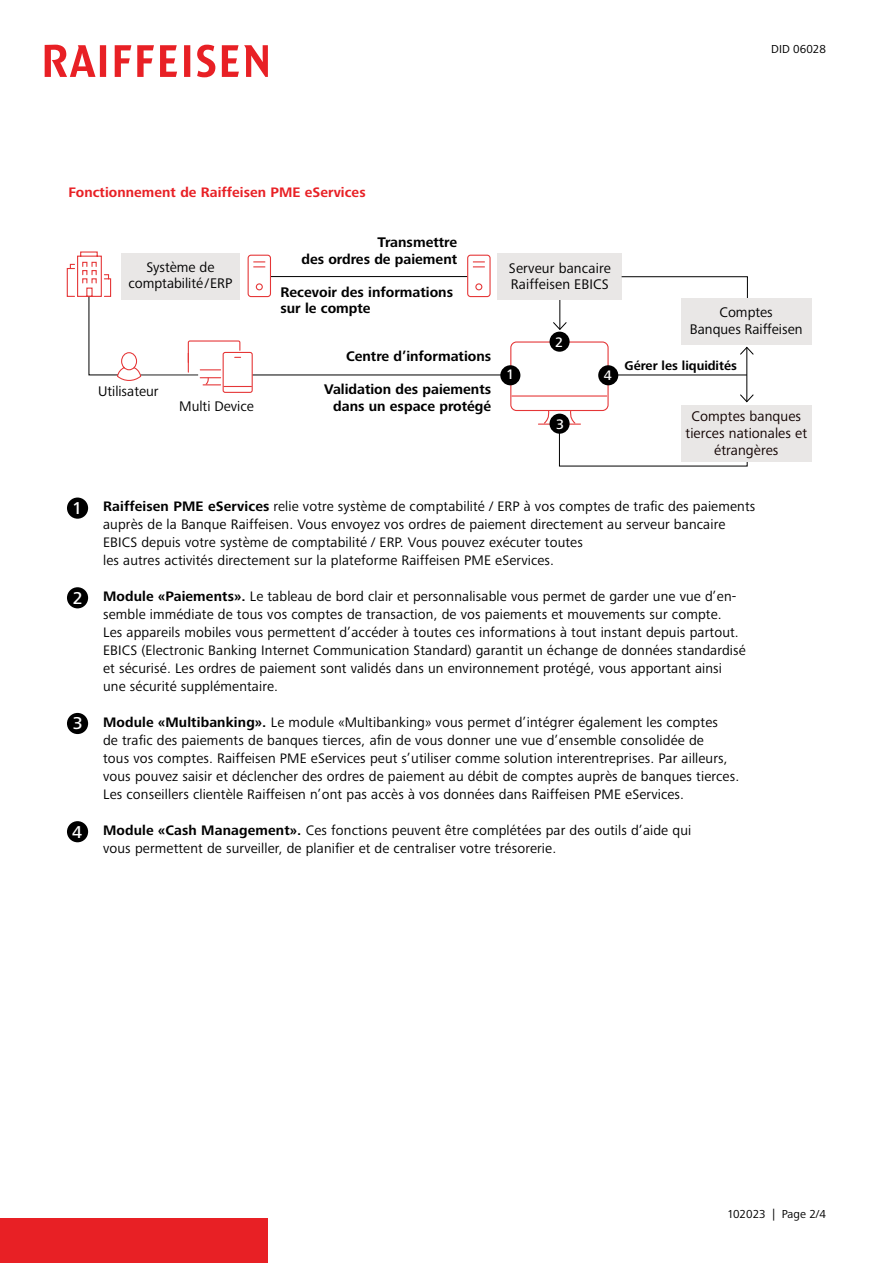
<style>
.page{position:relative;width:893px;height:1263px;background:#fff}
.page>*{position:absolute;margin:0;border:0;box-sizing:border-box;transform-origin:0 0}
.t1{font:500 17.85px "Frutiger Next LTW1 G";color:#fff}
.t2{font:14.55px/17.1px "Frutiger Next LTW1 G";letter-spacing:.005em;color:#100100;text-align:center}
.t3{font:700 14.4px/16.5px "Frutiger Next LTW1 G";color:#000;text-align:right}
.t4{font:14.4px/16.5px "Frutiger Next LTW1 G";color:#000;text-align:center}
.t5{font:14.25px/18px "Frutiger Next LTW1 G";letter-spacing:.01em;color:#000}
.t6{font:700 14.25px "Frutiger Next LTW1 G";letter-spacing:.005em;color:#e82025}
.t7{font:500 14.25px "Frutiger Next LT";color:#fff}
.t8{font:700 13.2px "Frutiger Next LTW1 G";color:#000}
.t9{font:12px "Frutiger Next LTW1 G";letter-spacing:.005em;color:#000}
.s1{font-weight:700}
</style>
<div class="page">
<div style="left:0;top:1218px;width:268px;height:45px;background:#e82025"></div>
<svg style="left:45px;top:45px;width:223px;height:32px"></svg>
<div style="left:67px;top:497px;width:21px;height:22px;background:#000;border-radius:50%"></div>
<div style="left:67px;top:587px;width:21px;height:21px;background:#000;border-radius:50%"></div>
<div style="left:67px;top:713px;width:21px;height:21px;background:#000;border-radius:50%"></div>
<div style="left:67px;top:821px;width:21px;height:21px;background:#000;border-radius:50%"></div>
<hr style="left:512px;top:395px;width:95px;height:2px;background:#e53637">
<hr style="left:538px;top:424px;width:42px;height:1px;background:#e53637">
<svg style="left:543px;top:411px;width:7px;height:14px"></svg>
<svg style="left:569px;top:411px;width:7px;height:14px"></svg>
<div style="left:510px;top:341px;width:99px;height:70px;border:1px solid #e53637;border-radius:6px"></div>
<hr style="left:270px;top:276px;width:197px;height:1px;background:#000">
<hr style="left:252px;top:374px;width:260px;height:1px;background:#000">
<hr style="left:140px;top:374px;width:58px;height:1px;background:#000">
<hr style="left:746px;top:347px;width:1px;height:55px;background:#000">
<svg style="left:740px;top:346px;width:14px;height:10px"></svg>
<svg style="left:740px;top:393px;width:14px;height:10px"></svg>
<hr style="left:614px;top:374px;width:133px;height:1px;background:#000">
<div style="left:549px;top:332px;width:21px;height:20px;background:#000;border-radius:50%"></div>
<div style="left:500px;top:365px;width:20px;height:20px;background:#000;border-radius:50%"></div>
<div style="left:598px;top:365px;width:20px;height:20px;background:#000;border-radius:50%"></div>
<div style="left:549px;top:414px;width:21px;height:20px;background:#000;border-radius:50%"></div>
<div style="left:121px;top:253px;width:119px;height:47px;background:#e9e7e6"></div>
<hr style="left:559px;top:299px;width:1px;height:30px;background:#000">
<svg style="left:553px;top:321px;width:14px;height:9px"></svg>
<div style="left:498px;top:253px;width:124px;height:47px;background:#e9e7e6"></div>
<div style="left:467px;top:255px;width:24px;height:42px;border:1px solid #e53637;border-radius:3px"></div>
<svg style="left:473px;top:261px;width:12px;height:6px"></svg>
<div style="left:475px;top:283px;width:7px;height:7px;border:1px solid #e53637;border-radius:50%"></div>
<div style="left:248px;top:255px;width:23px;height:42px;border:1px solid #e53637;border-radius:3px"></div>
<svg style="left:253px;top:261px;width:12px;height:6px"></svg>
<div style="left:256px;top:283px;width:7px;height:7px;border:1px solid #e53637;border-radius:50%"></div>
<svg style="left:621px;top:276px;width:127px;height:22px"></svg>
<svg style="left:559px;top:431px;width:189px;height:36px"></svg>
<div style="left:681px;top:405px;width:131px;height:56px;background:#e9e7e6"></div>
<div style="left:681px;top:298px;width:131px;height:46px;background:#e9e7e6"></div>
<svg style="left:66px;top:251px;width:76px;height:130px"></svg>
<div style="left:223px;top:352px;width:30px;height:41px;border:1px solid #e53637;border-radius:2px"></div>
<svg style="left:187px;top:340px;width:64px;height:47px"></svg>
<p class="t9" style="left:771px;top:42px;width:56px">DID 06028</p>
<p class="t6" style="left:69px;top:184px;width:299px">Fonctionnement de Raiffeisen PME eServices</p>
<p class="t3" style="left:301px;top:235px;width:157px">Transmettre<br>des ordres de paiement</p>
<p class="t3" style="left:280px;top:284px;width:174px;text-align:left">Recevoir des informations sur le compte</p>
<p class="t3" style="left:346px;top:349px;width:147px">Centre d’informations</p>
<p class="t3" style="left:324px;top:382px;width:169px">Validation des paiements dans un espace protégé</p>
<p class="t3" style="left:349px;top:244px;width:101px">Inoltrare ordini</p>
<p class="t3" style="left:281px;top:294px;width:145px">Ricevere informazioni</p>
<p class="t4" style="left:128px;top:259px;width:106px">Système de comptabilité/ERP</p>
<p class="t4" style="left:509px;top:260px;width:103px;text-align:left">Serveur bancaire<br>Raiffeisen EBICS</p>
<p class="t4" style="left:152px;top:270px;width:63px">Sistema di</p>
<p class="t4" style="left:512px;top:270px;width:100px">Calcolatore ban-</p>
<p class="t7" style="left:555px;top:334px;width:10px">2</p>
<p class="t7" style="left:557px;top:344px;width:10px">2</p>
<p class="t7" style="left:506px;top:367px;width:10px">1</p>
<p class="t7" style="left:604px;top:367px;width:10px">4</p>
<p class="t7" style="left:556px;top:416px;width:10px">3</p>
<p class="t4" style="left:98px;top:383px;width:62px">Utilisateur</p>
<p class="t3" style="left:324px;top:392px;width:170px">Autorizzare pagamenti in</p>
<p class="t4" style="left:179px;top:398px;width:76px">Multi Device</p>
<p class="t7" style="left:558px;top:425px;width:10px">3</p>
<p class="t4" style="left:690px;top:305px;width:114px">Comptes<br>Banques Raiffeisen</p>
<p class="t4" style="left:732px;top:314px;width:34px">Conti</p>
<p class="t8" style="left:625px;top:358px;width:114px">Gérer les liquidités</p>
<p class="t3" style="left:630px;top:364px;width:106px">Gestire liquidità</p>
<p class="t2" style="left:685px;top:408px;width:123px">Comptes banques tierces nationales et étrangères</p>
<p class="t1" style="left:72px;top:498px;width:12px">1</p>
<p class="t1" style="left:73px;top:588px;width:12px">2</p>
<p class="t1" style="left:73px;top:713px;width:12px">3</p>
<p class="t1" style="left:72px;top:821px;width:12px">4</p>
<p class="t5" style="left:103px;top:498px;width:654px"><span class="s1">Raiffeisen PME eServices</span> relie votre système de comptabilité / ERP à vos comptes de trafic des paiements auprès de la Banque Raiffeisen. Vous envoyez vos ordres de paiement directement au serveur bancaire EBICS depuis votre système de comptabilité / ERP. Vous pouvez exécuter toutes<br>les autres activités directement sur la plateforme Raiffeisen PME eServices.</p>
<p class="t5" style="left:103px;top:588px;width:644px"><span class="s1">Module «Paiements».</span> Le tableau de bord clair et personnalisable vous permet de garder une vue d’en&shy;semble immédiate de tous vos comptes de transaction, de vos paiements et mouvements sur compte.<br>Les appareils mobiles vous permettent d’accéder à toutes ces informations à tout instant depuis partout.<br>EBICS (Electronic Banking Internet Communication Standard) garantit un échange de données standardisé et sécurisé. Les ordres de paiement sont validés dans un environnement protégé, vous apportant ainsi une sécurité supplémentaire.</p>
<p class="t5" style="left:103px;top:714px;width:638px"><span class="s1">Module «Multibanking».</span> Le module «Multibanking» vous permet d’intégrer également les comptes<br>de trafic des paiements de banques tierces, afin de vous donner une vue d’ensemble consolidée de<br>tous vos comptes. Raiffeisen PME eServices peut s’utiliser comme solution interentreprises. Par ailleurs, vous pouvez saisir et déclencher des ordres de paiement au débit de comptes auprès de banques tierces.<br>Les conseillers clientèle Raiffeisen n’ont pas accès à vos données dans Raiffeisen PME eServices.</p>
<p class="t5" style="left:103px;top:822px;width:590px"><span class="s1">Module «Cash Management».</span> Ces fonctions peuvent être complétées par des outils d’aide qui vous permettent de surveiller, de planifier et de centraliser votre trésorerie.</p>
<p class="t9" style="left:728px;top:1207px;width:99px">102023 | Page 2/4</p>
</div>
